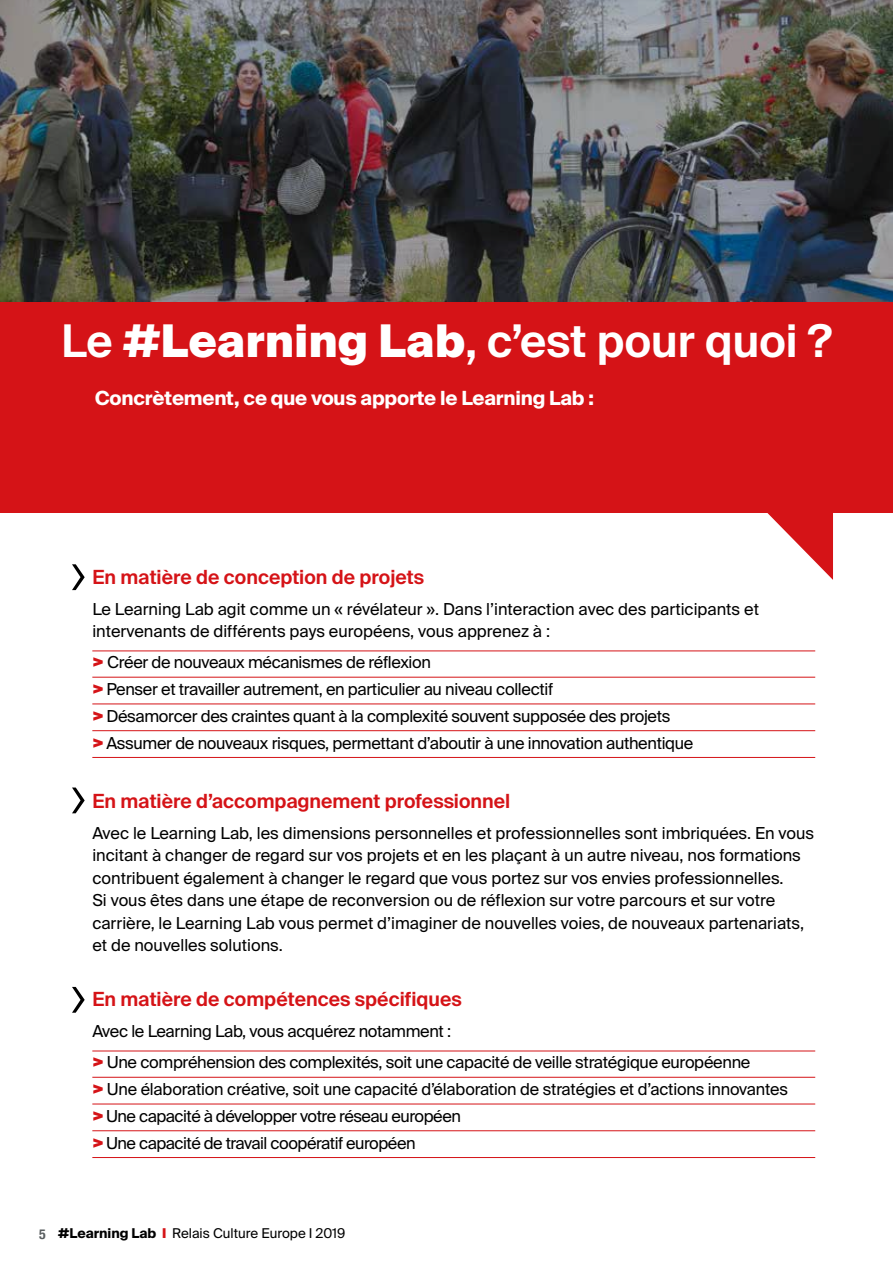
<style>
.page{position:relative;width:893px;height:1263px;background:#fff}
.page>*{position:absolute;margin:0;border:0;box-sizing:border-box;transform-origin:0 0}
.t1{font:300 57px "Suisse Intl";color:#000}
.t2{font:600 45px "Suisse Intl";color:#fff}
.t3{font:600 19.5px "Suisse Intl";color:#d51317}
.t4{font:700 19.5px "Suisse Intl";letter-spacing:-.01em;color:#fff}
.t5{font:16.5px/22.5px "Suisse Intl";letter-spacing:-.01em;color:#000}
.t6{font:13.5px "Suisse Intl";color:#000}
.s1{font-weight:900}
.s2{font-weight:900;color:#d51317}
.s3{font-family:"Helvetica Neue";font-weight:700;font-stretch:condensed;font-size:13.8px;color:#595e60}
.s4{font-weight:700}
</style>
<div class="page">
<svg style="left:767px;top:513px;width:66px;height:67px"></svg>
<hr style="left:92px;top:650px;width:723px;height:1px;background:#d51317">
<hr style="left:92px;top:677px;width:723px;height:1px;background:#d51317">
<hr style="left:92px;top:703px;width:723px;height:1px;background:#d51317">
<hr style="left:92px;top:730px;width:723px;height:1px;background:#d51317">
<hr style="left:92px;top:757px;width:723px;height:1px;background:#d51317">
<hr style="left:92px;top:1050px;width:723px;height:1px;background:#d51317">
<hr style="left:92px;top:1077px;width:723px;height:1px;background:#d51317">
<hr style="left:92px;top:1104px;width:723px;height:1px;background:#d51317">
<hr style="left:92px;top:1130px;width:723px;height:1px;background:#d51317">
<hr style="left:92px;top:1157px;width:723px;height:1px;background:#d51317">
<img style="left:0;top:0;width:893px;height:303px">
<div style="left:0;top:303px;width:893px;height:210px;background:#d51317"></div>
<h2 class="t2" style="left:62px;top:315px;width:771px">Le <span class="s1">#Learning Lab</span>, c’est pour quoi ?</h2>
<p class="t4" style="left:95px;top:387px;width:500px">Concrètement, ce que vous apporte le Learning Lab :</p>
<h1 class="t1" style="left:71px;top:540px;width:17px">›</h1>
<p class="t3" style="left:92px;top:565px;width:333px">En matière de conception de projets</p>
<p class="t5" style="left:92px;top:598px;width:668px">Le Learning Lab agit comme un « révélateur ». Dans l’interaction avec des participants et intervenants de différents pays européens, vous apprenez à :</p>
<p class="t5" style="left:92px;top:649px;width:602px;line-height:26.7px"><span class="s2">&gt;</span> Créer de nouveaux mécanismes de réflexion<br><span class="s2">&gt;</span> Penser et travailler autrement, en particulier au niveau collectif<br><span class="s2">&gt;</span> Désamorcer des craintes quant à la complexité souvent supposée des projets<br><span class="s2">&gt;</span> Assumer de nouveaux risques, permettant d’aboutir à une innovation authentique</p>
<h1 class="t1" style="left:71px;top:763px;width:17px">›</h1>
<p class="t3" style="left:92px;top:789px;width:419px">En matière d’accompagnement professionnel</p>
<p class="t5" style="left:92px;top:822px;width:723px">Avec le Learning Lab, les dimensions personnelles et professionnelles sont imbriquées. En vous incitant à changer de regard sur vos projets et en les plaçant à un autre niveau, nos formations contribuent également à changer le regard que vous portez sur vos envies professionnelles.<br>Si vous êtes dans une étape de reconversion ou de réflexion sur votre parcours et sur votre carrière, le Learning Lab vous permet d’imaginer de nouvelles voies, de nouveaux partenariats, et de nouvelles solutions.</p>
<h1 class="t1" style="left:71px;top:963px;width:17px">›</h1>
<p class="t3" style="left:92px;top:988px;width:371px">En matière de compétences spécifiques</p>
<p class="t5" style="left:92px;top:1016px;width:659px;line-height:31px">Avec le Learning Lab, vous acquérez notamment :<br><span class="s2">&gt;</span> Une compréhension des complexités, soit une capacité de veille stratégique européenne</p>
<p class="t5" style="left:92px;top:1076px;width:697px;line-height:26.7px"><span class="s2">&gt;</span> Une élaboration créative, soit une capacité d’élaboration de stratégies et d’actions innovantes <span class="s2">&gt;</span> Une capacité à développer votre réseau européen<br><span class="s2">&gt;</span> Une capacité de travail coopératif européen</p>
<p class="t6" style="left:39px;top:1225px;width:308px"><span class="s3">5</span> <span class="s4">#Learning Lab</span> <span class="s2">l</span> Relais Culture Europe I 2019</p>
</div>
